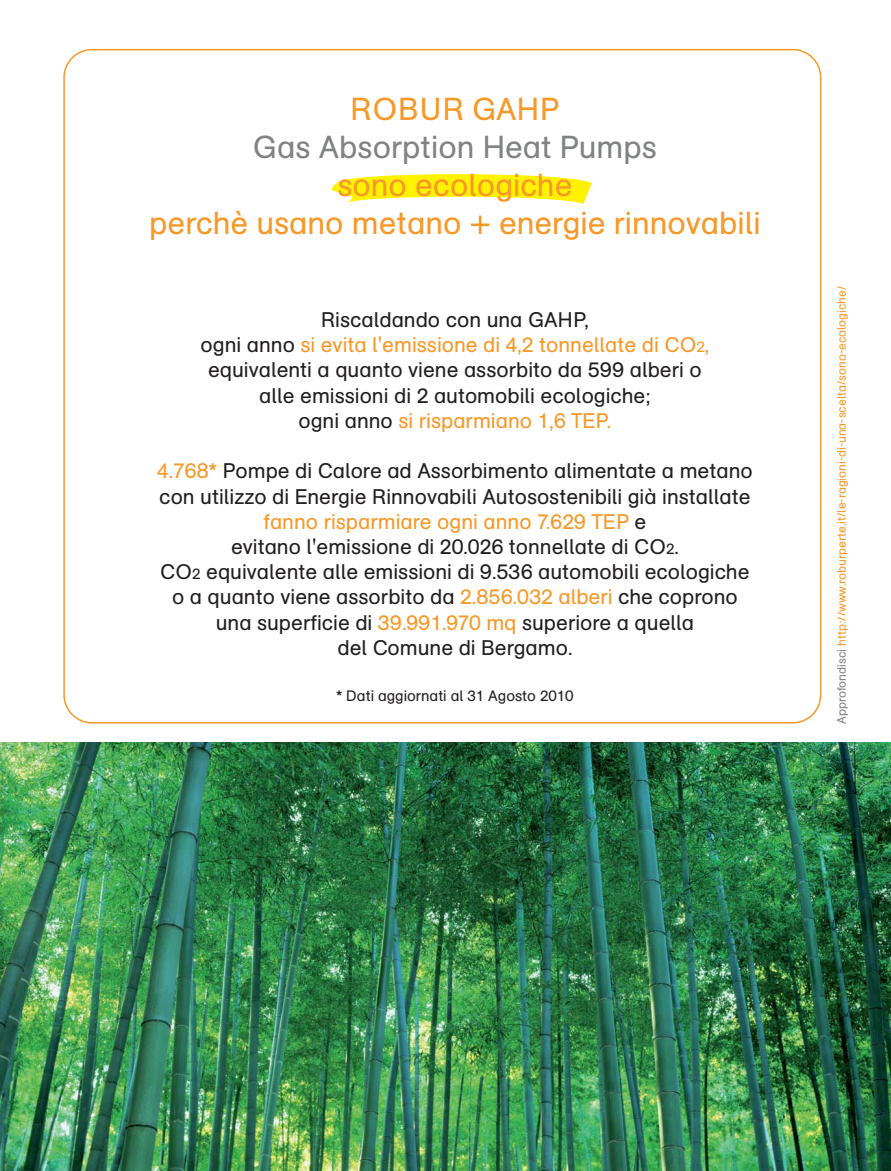
<style>
.page{position:relative;width:891px;height:1171px;background:#fff}
.page>*{position:absolute;margin:0;border:0;box-sizing:border-box;transform-origin:0 0}
.t1{font:31.5px/37.8px "AG Schoolbook Regular A";color:#f89828;text-align:center}
.t2{font:31.5px "AG Schoolbook Regular A";color:#808285}
.t3{font:31.5px "AG Schoolbook Regular A";letter-spacing:.03em;color:#f89828}
.t4{font:21px/25.2px "AG Schoolbook Regular A";color:#231f20;text-align:center}
.t5{font:15px "AG Schoolbook Regular A";color:#231f20}
.t6{font:12px "AG Schoolbook Regular A";color:#f89828}
.s1{color:#f89828}
.s2{font-size:15px;color:#f89828}
.s3{font-size:15px}
.s4{color:#808285}
</style>
<div class="page">
<img style="left:0;top:742px;width:890px;height:428px">
<svg style="left:63px;top:49px;width:758px;height:674px"></svg>
<svg style="left:318px;top:182px;width:299px;height:41px"></svg>
<h1 class="t3" style="left:351px;top:98px;width:210px">ROBUR GAHP</h1>
<h1 class="t2" style="left:253px;top:136px;width:405px">Gas Absorption Heat Pumps</h1>
<h1 class="t1" style="left:149px;top:169px;width:613px">sono ecologiche<br>perchè usano metano + energie rinnovabili</h1>
<p class="t4" style="left:201px;top:309px;width:510px">Riscaldando con una GAHP,<br>ogni anno <span class="s1">si evita l'emissione di 4,2 tonnellate di CO</span><span class="s2">2</span><span class="s1">, </span>equivalenti a quanto viene assorbito da 599 alberi o alle emissioni di 2 automobili ecologiche;<br>ogni anno <span class="s1">si risparmiano 1,6 TEP.</span></p>
<p class="t4" style="left:157px;top:460px;width:597px"><span class="s1">4.768*</span> Pompe di Calore ad Assorbimento alimentate a metano con utilizzo di Energie Rinnovabili Autosostenibili già installate <span class="s1">fanno risparmiare ogni anno 7.629 TEP</span> e<br>evitano l'emissione di 20.026 tonnellate di CO<span class="s3">2</span>.<br>CO<span class="s3">2</span> equivalente alle emissioni di 9.536 automobili ecologiche o a quanto viene assorbito da <span class="s1">2.856.032 alberi</span> che coprono una superficie di <span class="s1">39.991.970 mq</span> superiore a quella<br>del Comune di Bergamo.</p>
<p class="t5" style="left:336px;top:690px;width:239px">* Dati aggiornati al 31 Agosto 2010</p>
<p class="t6" style="left:837px;top:724px;width:439px;rotate:-90deg"><span class="s4">Approfondisci</span> http://www.roburperte.it/le-ragioni-di-una-scelta/sono-ecologiche/</p>
</div>
